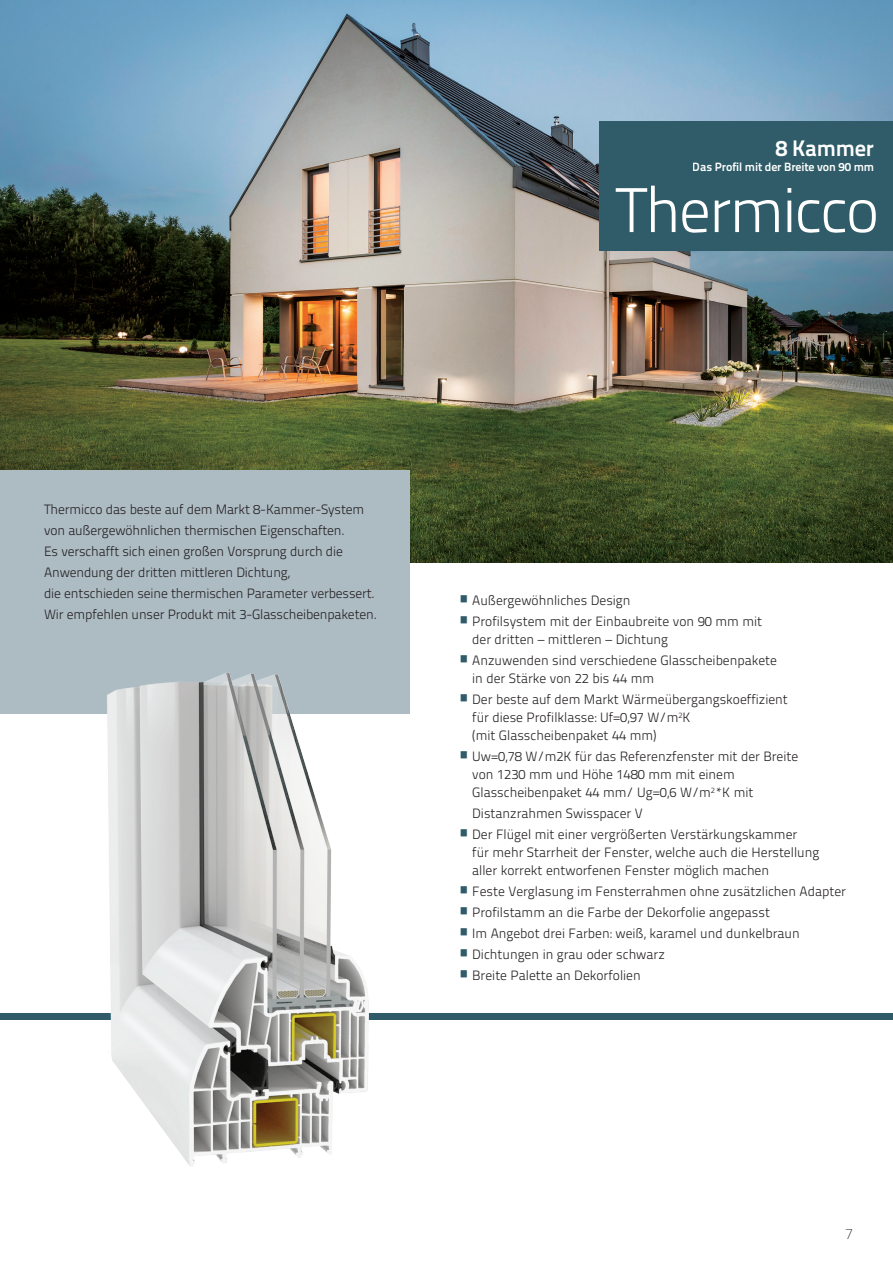
<style>
.page{position:relative;width:893px;height:1263px;background:#fff}
.page>*{position:absolute;margin:0;border:0;box-sizing:border-box;transform-origin:0 0}
.t1{font:300 63px "Titillium Text 22 L";letter-spacing:-.03em;color:#fff}
.t2{font:700 22.5px "Titillium Text 22 L";letter-spacing:-.01em;color:#fff}
.t3{font:100 15px "Titillium Text 22 L";color:#231f20}
.t4{font:300 13.5px/18px "Titillium Text 22 L";color:#231f20}
.t5{font:700 12px "Titillium Text 22 L";letter-spacing:-.01em;color:#fff}
.s1{font-weight:700;font-size:25.5px;color:#2f5c68}
</style>
<div class="page">
<img style="left:0;top:0;width:893px;height:563px">
<div style="left:0;top:1013px;width:893px;height:6px;background:#2f5c68"></div>
<div style="left:1px;top:470px;width:409px;height:243px;background:#adbbc3"></div>
<div style="left:600px;top:121px;width:293px;height:130px;background:#2f5c68"></div>
<img style="left:90px;top:673px;width:305px;height:493px">
<h2 class="t2" style="left:775px;top:131px;width:100px">8 Kammer</h2>
<p class="t5" style="left:693px;top:158px;width:183px">Das Profil mit der Breite von 90 mm</p>
<h1 class="t1" style="left:616px;top:164px;width:265px">Thermicco</h1>
<p class="t4" style="left:44px;top:500px;width:322px">Thermicco das beste auf dem Markt 8-Kammer-System</p>
<p class="t4" style="left:44px;top:521px;width:302px">von außergewöhnlichen thermischen Eigenschaften.</p>
<p class="t4" style="left:44px;top:540px;width:300px;line-height:21px">Es verschafft sich einen großen Vorsprung durch die<br>Anwendung der dritten mittleren Dichtung,</p>
<p class="t4" style="left:44px;top:584px;width:332px">die entschieden seine thermischen Parameter verbessert.</p>
<p class="t4" style="left:44px;top:605px;width:334px">Wir empfehlen unser Produkt mit 3-Glasscheibenpaketen.</p>
<p class="t4" style="left:457px;top:591px;width:175px"><span class="s1">•</span> Außergewöhnliches Design</p>
<p class="t4" style="left:472px;top:612px;width:291px;text-indent:-15px"><span class="s1">•</span> Profilsystem mit der Einbaubreite von 90 mm mit der dritten – mittleren – Dichtung</p>
<p class="t4" style="left:472px;top:651px;width:306px;text-indent:-15px"><span class="s1">•</span> Anzuwenden sind verschiedene Glasscheibenpakete in der Stärke von 22 bis 44 mm</p>
<p class="t4" style="left:472px;top:690px;width:317px;text-indent:-15px"><span class="s1">•</span> Der beste auf dem Markt Wärmeübergangskoeffizient für diese Profilklasse: Uf=0,97 W/m<sup>2</sup>K<br>(mit Glasscheibenpaket 44 mm)</p>
<p class="t4" style="left:472px;top:747px;width:328px;text-indent:-15px"><span class="s1">•</span> Uw=0,78 W/m2K für das Referenzfenster mit der Breite von 1230 mm und Höhe 1480 mm mit einem<br>Glasscheibenpaket 44 mm/ Ug=0,6 W/m<sup>2</sup>*K mit</p>
<p class="t4" style="left:472px;top:804px;width:172px">Distanzrahmen Swisspacer V</p>
<p class="t4" style="left:472px;top:825px;width:349px;text-indent:-15px"><span class="s1">•</span> Der Flügel mit einer vergrößerten Verstärkungskammer<br>für mehr Starrheit der Fenster, welche auch die Herstellung aller korrekt entworfenen Fenster möglich machen</p>
<p class="t4" style="left:457px;top:882px;width:390px"><span class="s1">•</span> Feste Verglasung im Fensterrahmen ohne zusätzlichen Adapter</p>
<p class="t4" style="left:457px;top:903px;width:314px"><span class="s1">•</span> Profilstamm an die Farbe der Dekorfolie angepasst</p>
<p class="t4" style="left:457px;top:924px;width:344px"><span class="s1">•</span> Im Angebot drei Farben: weiß, karamel und dunkelbraun</p>
<p class="t4" style="left:457px;top:945px;width:209px"><span class="s1">•</span> Dichtungen in grau oder schwarz</p>
<p class="t4" style="left:457px;top:966px;width:185px"><span class="s1">•</span> Breite Palette an Dekorfolien</p>
<p class="t3" style="left:845px;top:1223px;width:9px">7</p>
</div>
